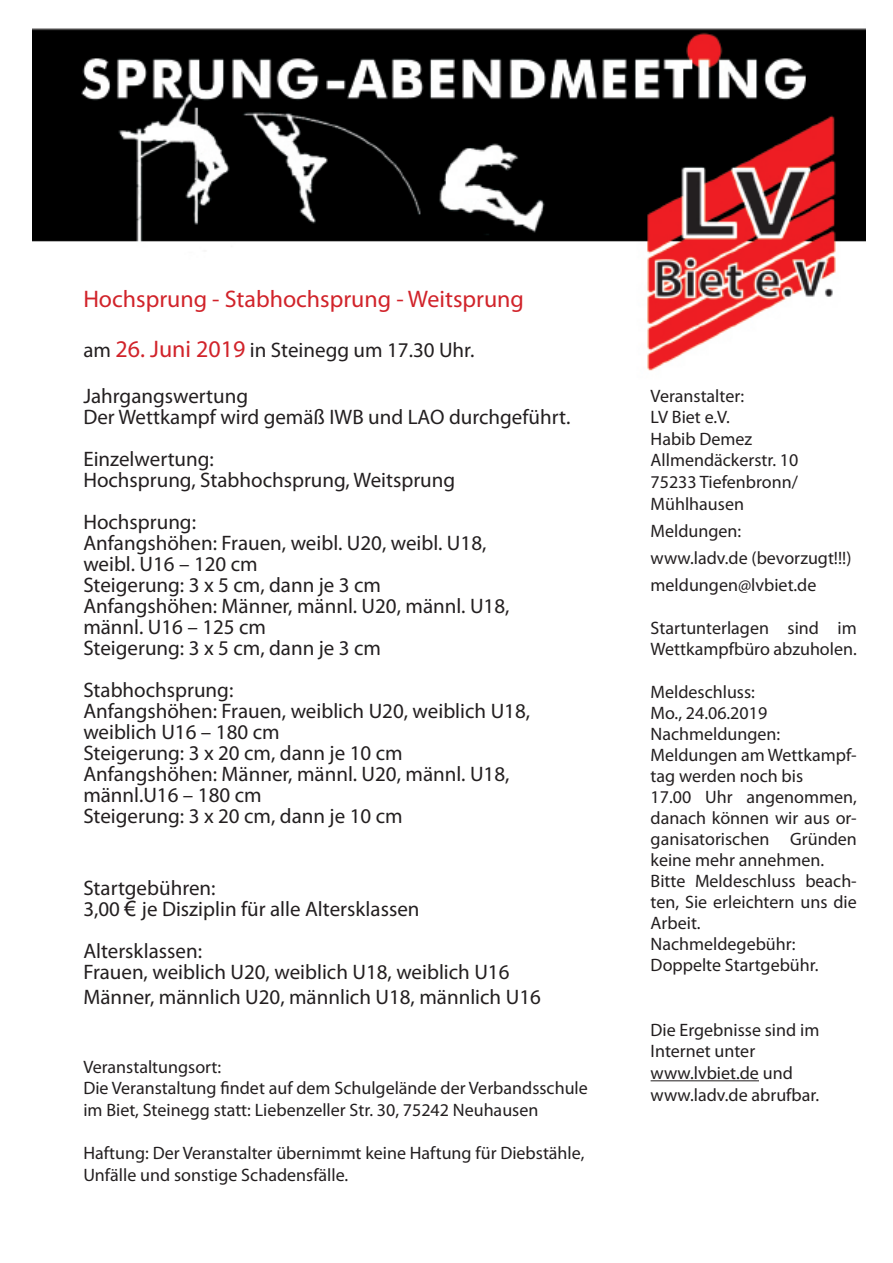
<style>
.page{position:relative;width:893px;height:1263px;background:#fff}
.page>*{position:absolute;margin:0;border:0;box-sizing:border-box;transform-origin:0 0}
.t1{font:24px "Myriad Pro";color:#d1232a}
.t2{font:21px "Myriad Pro";color:#231f20}
.t3{font:18px/21px "Myriad Pro";color:#231f20}
.s1{font-size:24px;color:#d1232a}
.s2{font-family:"Arial"}
</style>
<div class="page">
<img style="left:32px;top:28px;width:834px;height:343px">
<hr style="left:651px;top:1080px;width:108px;height:1px;background:#231f20">
<p class="t1" style="left:83px;top:285px;width:442px">Hochsprung - Stabhochsprung - Weitsprung</p>
<p class="t2" style="left:83px;top:337px;width:393px">am <span class="s1">26. Juni 2019</span> in Steinegg um 17.30 Uhr.</p>
<p class="t2" style="left:83px;top:383px;width:166px">Jahrgangswertung</p>
<p class="t2" style="left:83px;top:404px;width:489px">Der Wettkampf wird gemäß IWB und LAO durchgeführt.</p>
<p class="t2" style="left:83px;top:446px;width:132px">Einzelwertung:</p>
<p class="t2" style="left:83px;top:467px;width:373px">Hochsprung, Stabhochsprung, Weitsprung</p>
<p class="t2" style="left:83px;top:509px;width:114px">Hochsprung:</p>
<p class="t2" style="left:83px;top:530px;width:405px">Anfangshöhen: Frauen, weibl. U20, weibl. U18,</p>
<p class="t2" style="left:83px;top:551px;width:176px">weibl. U16 – 120 cm</p>
<p class="t2" style="left:83px;top:572px;width:299px">Steigerung: 3 x 5 cm, dann je 3 cm</p>
<p class="t2" style="left:83px;top:593px;width:428px">Anfangshöhen: Männer, männl. U20, männl. U18,</p>
<p class="t2" style="left:83px;top:614px;width:184px">männl. U16 – 125 cm</p>
<p class="t2" style="left:83px;top:635px;width:299px">Steigerung: 3 x 5 cm, dann je 3 cm</p>
<p class="t2" style="left:83px;top:677px;width:152px">Stabhochsprung:</p>
<p class="t2" style="left:83px;top:698px;width:448px">Anfangshöhen: Frauen, weiblich U20, weiblich U18,</p>
<p class="t2" style="left:83px;top:719px;width:198px">weiblich U16 – 180 cm</p>
<p class="t2" style="left:83px;top:740px;width:321px">Steigerung: 3 x 20 cm, dann je 10 cm</p>
<p class="t2" style="left:83px;top:761px;width:428px">Anfangshöhen: Männer, männl. U20, männl. U18,</p>
<p class="t2" style="left:83px;top:782px;width:180px">männl.U16 – 180 cm</p>
<p class="t2" style="left:83px;top:803px;width:321px">Steigerung: 3 x 20 cm, dann je 10 cm</p>
<p class="t2" style="left:83px;top:875px;width:134px">Startgebühren:</p>
<p class="t2" style="left:83px;top:896px;width:338px">3,00 <span class="s2">€</span> je Disziplin für alle Altersklassen</p>
<p class="t2" style="left:83px;top:938px;width:120px">Altersklassen:</p>
<p class="t2" style="left:83px;top:959px;width:428px">Frauen, weiblich U20, weiblich U18, weiblich U16</p>
<p class="t2" style="left:83px;top:984px;width:459px">Männer, männlich U20, männlich U18, männlich U16</p>
<p class="t3" style="left:83px;top:1056px;width:139px">Veranstaltungsort:</p>
<p class="t3" style="left:83px;top:1077px;width:506px">Die Veranstaltung findet auf dem Schulgelände der Verbandsschule</p>
<p class="t3" style="left:83px;top:1099px;width:457px">im Biet, Steinegg statt: Liebenzeller Str. 30, 75242 Neuhausen</p>
<p class="t3" style="left:83px;top:1142px;width:503px;line-height:21.6px">Haftung: Der Veranstalter übernimmt keine Haftung für Diebstähle,<br>Unfälle und sonstige Schadensfälle.</p>
<p class="t3" style="left:651px;top:385px;width:95px">Veranstalter:</p>
<p class="t3" style="left:651px;top:406px;width:81px">LV Biet e.V.</p>
<p class="t3" style="left:651px;top:428px;width:103px">Habib Demez</p>
<p class="t3" style="left:651px;top:449px;width:149px">Allmendäckerstr. 10</p>
<p class="t3" style="left:651px;top:471px;width:149px">75233 Tiefenbronn/</p>
<p class="t3" style="left:651px;top:493px;width:95px">Mühlhausen</p>
<p class="t3" style="left:651px;top:520px;width:92px">Meldungen:</p>
<p class="t3" style="left:651px;top:547px;width:202px">www.ladv.de (bevorzugt!!!)</p>
<p class="t3" style="left:651px;top:574px;width:167px">meldungen@lvbiet.de</p>
<p class="t3" style="left:651px;top:617px;width:208px;line-height:21.6px">Startunterlagen sind im<br>Wettkampfbüro abzuholen.</p>
<p class="t3" style="left:651px;top:681px;width:106px">Meldeschluss:</p>
<p class="t3" style="left:651px;top:702px;width:118px">Mo., 24.06.2019</p>
<p class="t3" style="left:651px;top:723px;width:131px">Nachmeldungen:</p>
<p class="t3" style="left:651px;top:744px;width:208px">Meldungen am Wettkampf&shy;tag werden noch bis</p>
<p class="t3" style="left:651px;top:786px;width:208px;text-align:justify">17.00 Uhr angenommen, danach können wir aus or&shy;ganisatorischen Gründen keine mehr annehmen.</p>
<p class="t3" style="left:651px;top:870px;width:208px;text-align:justify">Bitte Meldeschluss beach&shy;ten, Sie erleichtern uns die Arbeit.</p>
<p class="t3" style="left:651px;top:933px;width:147px">Nachmeldegebühr:</p>
<p class="t3" style="left:651px;top:954px;width:169px">Doppelte Startgebühr.</p>
<p class="t3" style="left:651px;top:1019px;width:170px">Die Ergebnisse sind im</p>
<p class="t3" style="left:651px;top:1040px;width:106px">Internet unter</p>
<p class="t3" style="left:651px;top:1062px;width:144px">www.lvbiet.de und</p>
<p class="t3" style="left:651px;top:1084px;width:170px">www.ladv.de abrufbar.</p>
</div>
